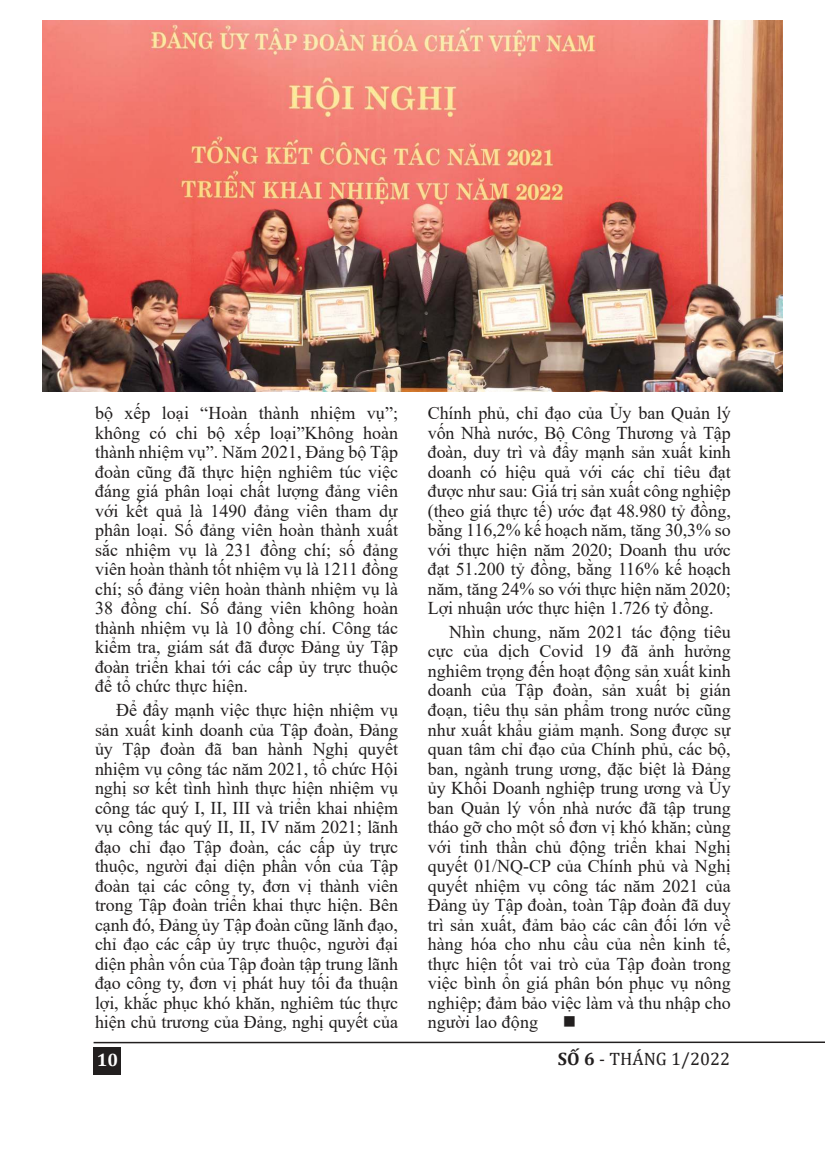
<style>
.page{position:relative;width:825px;height:1166px;background:#fff}
.page>*{position:absolute;margin:0;border:0;box-sizing:border-box;transform-origin:0 0}
.t1{font:18px/19.5px "Times New Roman";letter-spacing:-.005em;color:#221f1f;text-align:justify}
.t2{font:18px "Cambria";color:#221f1f}
.t3{font:700 18px "Cambria";color:#fff}
.t4{font:18px "Wingdings";color:#221f1f}
.s1{font-weight:700}
</style>
<div class="page">
<div style="left:94px;top:1046px;width:27px;height:28px;background:#221f1f"></div>
<svg style="left:93px;top:1041px;width:732px;height:2px"></svg>
<img style="left:43px;top:20px;width:739px;height:371px">
<p class="t1" style="left:95px;top:405px;width:304px">bộ xếp loại “Hoàn thành nhiệm vụ”; không có chi bộ xếp loại”Không hoàn thành nhiệm vụ”. Năm 2021, Đảng bộ Tập đoàn cũng đã thực hiện nghiêm túc việc đáng giá phân loại chất lượng đảng viên với kết quả là 1490 đảng viên tham dự phân loại. Số đảng viên hoàn thành xuất sắc nhiệm vụ là 231 đồng chí; số đảng viên hoàn thành tốt nhiệm vụ là 1211 đồng chí; số đảng viên hoàn thành nhiệm vụ là 38 đồng chí. Số đảng viên không hoàn thành nhiệm vụ là 10 đồng chí. Công tác kiểm tra, giám sát đã được Đảng ủy Tập đoàn triển khai tới các cấp ủy trực thuộc để tổ chức thực hiện.</p>
<p class="t1" style="left:95px;top:699px;width:304px;text-indent:21px">Để đẩy mạnh việc thực hiện nhiệm vụ sản xuất kinh doanh của Tập đoàn, Đảng ủy Tập đoàn đã ban hành Nghị quyết nhiệm vụ công tác năm 2021, tổ chức Hội nghị sơ kết tình hình thực hiện nhiệm vụ công tác quý I, II, III và triển khai nhiệm vụ công tác quý II, II, IV năm 2021; lãnh đạo chỉ đạo Tập đoàn, các cấp ủy trực thuộc, người đại diện phần vốn của Tập đoàn tại các công ty, đơn vị thành viên trong Tập đoàn triển khai thực hiện. Bên cạnh đó, Đảng ủy Tập đoàn cũng lãnh đạo, chỉ đạo các cấp ủy trực thuộc, người đại diện phần vốn của Tập đoàn tập trung lãnh đạo công ty, đơn vị phát huy tối đa thuận lợi, khắc phục khó khăn, nghiêm túc thực hiện chủ trương của Đảng, nghị quyết của</p>
<p class="t1" style="left:428px;top:405px;width:304px">Chính phủ, chỉ đạo của Ủy ban Quản lý vốn Nhà nước, Bộ Công Thương và Tập đoàn, duy trì và đẩy mạnh sản xuất kinh doanh có hiệu quả với các chỉ tiêu đạt được như sau: Giá trị sản xuất công nghiệp (theo giá thực tế) ước đạt 48.980 tỷ đồng, bằng 116,2% kế hoạch năm, tăng 30,3% so với thực hiện năm 2020; Doanh thu ước đạt 51.200 tỷ đồng, bằng 116% kế hoạch năm, tăng 24% so với thực hiện năm 2020; Lợi nhuận ước thực hiện 1.726 tỷ đồng.</p>
<p class="t1" style="left:428px;top:623px;width:304px;text-indent:21px">Nhìn chung, năm 2021 tác động tiêu cực của dịch Covid 19 đã ảnh hưởng nghiêm trọng đến hoạt động sản xuất kinh doanh của Tập đoàn, sản xuất bị gián đoạn, tiêu thụ sản phẩm trong nước cũng như xuất khẩu giảm mạnh. Song được sự quan tâm chỉ đạo của Chính phủ, các bộ, ban, ngành trung ương, đặc biệt là Đảng ủy Khối Doanh nghiệp trung ương và Ủy ban Quản lý vốn nhà nước đã tập trung tháo gỡ cho một số đơn vị khó khăn; cùng với tinh thần chủ động triển khai Nghị quyết 01/NQ-CP của Chính phủ và Nghị quyết nhiệm vụ công tác năm 2021 của Đảng ủy Tập đoàn, toàn Tập đoàn đã duy trì sản xuất, đảm bảo các cân đối lớn về hàng hóa cho nhu cầu của nền kinh tế, thực hiện tốt vai trò của Tập đoàn trong việc bình ổn giá phân bón phục vụ nông nghiệp; đảm bảo việc làm và thu nhập cho người lao động</p>
<p class="t4" style="left:563px;top:1011px;width:15px">■</p>
<p class="t3" style="left:97px;top:1048px;width:23px">10</p>
<p class="t2" style="left:558px;top:1048px;width:174px"><span class="s1">SỐ 6</span> ‐ THÁNG 1/2022</p>
</div>
